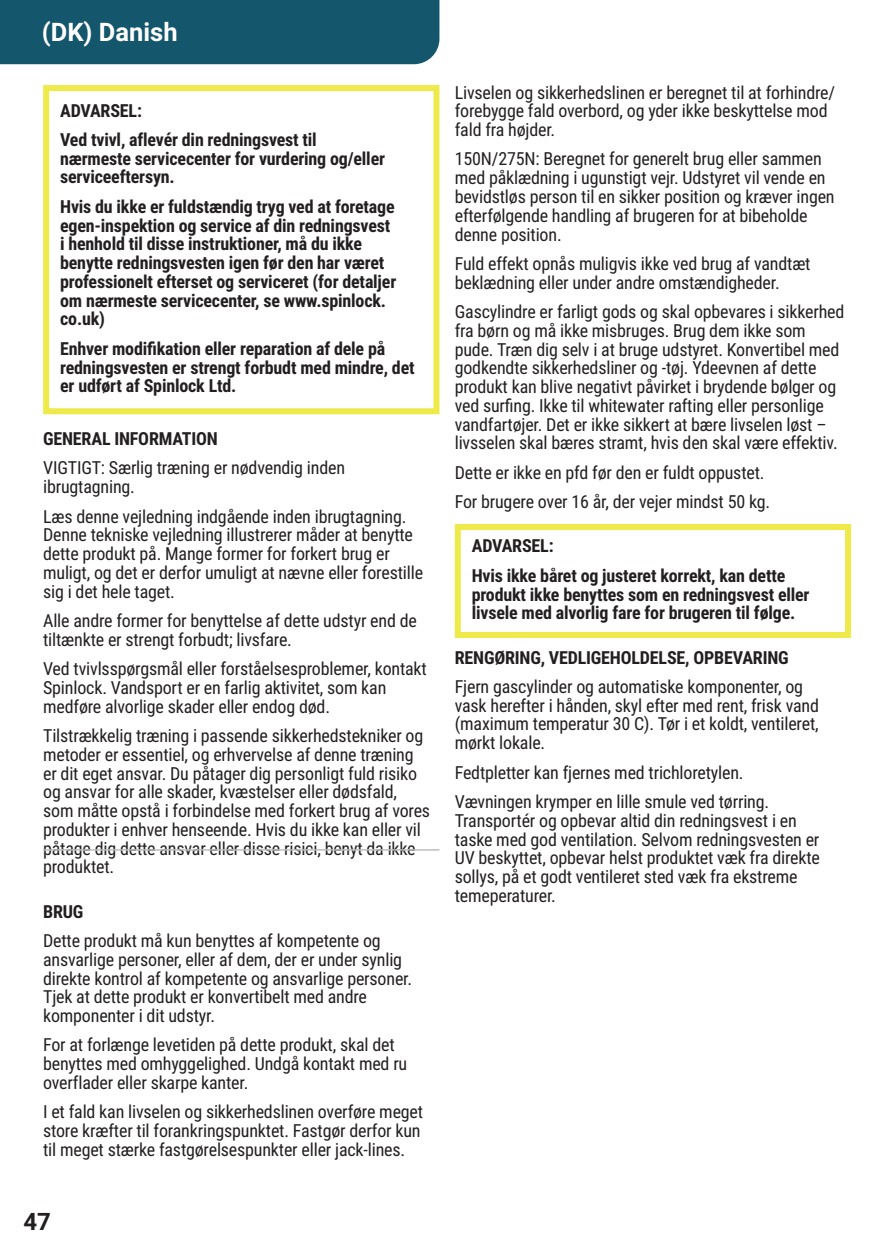
<style>
.page{position:relative;width:893px;height:1259px;background:#fff}
.page>*{position:absolute;margin:0;border:0;box-sizing:border-box;transform-origin:0 0}
.t1{font:700 25.5px "Roboto";color:#fff}
.t2{font:700 24px "Roboto";color:#231f20}
.t3{font:18px/18.6px "Roboto Condensed";letter-spacing:-.01em;color:#231f20}
.t4{font:700 18px/18.6px "Roboto Condensed";letter-spacing:-.01em;color:#231f20}
</style>
<div class="page">
<div style="left:455px;top:524px;width:396px;height:114px;border:6px solid #edea4a"></div>
<div style="left:43px;top:85px;width:396px;height:329px;border:6px solid #edea4a"></div>
<hr style="left:43px;top:849px;width:396px;height:1px;background:#bcbdc0">
<div style="left:0;top:0;width:439px;height:64px;background:#14566c"></div>
<p class="t1" style="left:42px;top:14px;width:137px">(DK) Danish</p>
<p class="t4" style="left:60px;top:100px;width:83px">ADVARSEL:</p>
<p class="t4" style="left:60px;top:130px;width:326px">Ved tvivl, aflevér din redningsvest til nærmeste servicecenter for vurdering og/eller serviceeftersyn.</p>
<p class="t4" style="left:60px;top:196px;width:338px">Hvis du ikke er fuldstændig tryg ved at foretage egen-inspektion og service af din redningsvest i henhold til disse instruktioner, må du ikke benytte redningsvesten igen før den har været professionelt efterset og serviceret (for detaljer om nærmeste servicecenter, se www.spinlock. co.uk)</p>
<p class="t4" style="left:60px;top:338px;width:356px">Enhver modifikation eller reparation af dele på redningsvesten er strengt forbudt med mindre, det er udført af Spinlock Ltd.</p>
<p class="t4" style="left:43px;top:429px;width:176px">GENERAL INFORMATION</p>
<p class="t3" style="left:43px;top:458px;width:303px">VIGTIGT: Særlig træning er nødvendig inden ibrugtagning.</p>
<p class="t3" style="left:43px;top:506px;width:381px">Læs denne vejledning indgående inden ibrugtagning.<br>Denne tekniske vejledning illustrerer måder at benytte dette produkt på. Mange former for forkert brug er muligt, og det er derfor umuligt at nævne eller forestille sig i det hele taget.</p>
<p class="t3" style="left:43px;top:610px;width:375px">Alle andre former for benyttelse af dette udstyr end de tiltænkte er strengt forbudt; livsfare.</p>
<p class="t3" style="left:43px;top:659px;width:385px">Ved tvivlsspørgsmål eller forståelsesproblemer, kontakt<br>Spinlock. Vandsport er en farlig aktivitet, som kan medføre alvorlige skader eller endog død.</p>
<p class="t3" style="left:43px;top:725px;width:388px">Tilstrækkelig træning i passende sikkerhedstekniker og metoder er essentiel, og erhvervelse af denne træning er dit eget ansvar. Du påtager dig personligt fuld risiko og ansvar for alle skader, kvæstelser eller dødsfald, som måtte opstå i forbindelse med forkert brug af vores produkter i enhver henseende. Hvis du ikke kan eller vil påtage dig dette ansvar eller disse risici, benyt da ikke produktet.</p>
<p class="t4" style="left:43px;top:901px;width:42px">BRUG</p>
<p class="t3" style="left:43px;top:930px;width:371px">Dette produkt må kun benyttes af kompetente og ansvarlige personer, eller af dem, der er under synlig direkte kontrol af kompetente og ansvarlige personer.<br>Tjek at dette produkt er konvertibelt med andre komponenter i dit udstyr.</p>
<p class="t3" style="left:43px;top:1035px;width:366px">For at forlænge levetiden på dette produkt, skal det benyttes med omhyggelighed. Undgå kontakt med ru overflader eller skarpe kanter.</p>
<p class="t3" style="left:43px;top:1102px;width:381px">I et fald kan livselen og sikkerhedslinen overføre meget store kræfter til forankringspunktet. Fastgør derfor kun til meget stærke fastgørelsespunkter eller jack-lines.</p>
<p class="t2" style="left:23px;top:1204px;width:29px">47</p>
<p class="t3" style="left:455px;top:82px;width:382px">Livselen og sikkerhedslinen er beregnet til at forhindre/ forebygge fald overbord, og yder ikke beskyttelse mod fald fra højder.</p>
<p class="t3" style="left:455px;top:149px;width:381px">150N/275N: Beregnet for generelt brug eller sammen med påklædning i ugunstigt vejr. Udstyret vil vende en bevidstløs person til en sikker position og kræver ingen efterfølgende handling af brugeren for at bibeholde denne position.</p>
<p class="t3" style="left:455px;top:253px;width:357px">Fuld effekt opnås muligvis ikke ved brug af vandtæt beklædning eller under andre omstændigheder.</p>
<p class="t3" style="left:455px;top:302px;width:391px">Gascylindre er farligt gods og skal opbevares i sikkerhed fra børn og må ikke misbruges. Brug dem ikke som pude. Træn dig selv i at bruge udstyret. Konvertibel med godkendte sikkerhedsliner og -tøj. Ydeevnen af dette produkt kan blive negativt påvirket i brydende bølger og ved surfing. Ikke til whitewater rafting eller personlige vandfartøjer. Det er ikke sikkert at bære livselen løst – livsselen skal bæres stramt, hvis den skal være effektiv.</p>
<p class="t3" style="left:455px;top:462px;width:311px">Dette er ikke en pfd før den er fuldt oppustet.</p>
<p class="t3" style="left:455px;top:492px;width:317px">For brugere over 16 år, der vejer mindst 50 kg.</p>
<p class="t4" style="left:472px;top:536px;width:83px">ADVARSEL:</p>
<p class="t4" style="left:472px;top:565px;width:339px">Hvis ikke båret og justeret korrekt, kan dette produkt ikke benyttes som en redningsvest eller livsele med alvorlig fare for brugeren til følge.</p>
<p class="t4" style="left:455px;top:647px;width:335px">RENGØRING, VEDLIGEHOLDELSE, OPBEVARING</p>
<p class="t3" style="left:455px;top:676px;width:366px">Fjern gascylinder og automatiske komponenter, og vask herefter i hånden, skyl efter med rent, frisk vand (maximum temperatur 30 C). Tør i et koldt, ventileret, mørkt lokale.</p>
<p class="t3" style="left:455px;top:762px;width:290px">Fedtpletter kan fjernes med trichloretylen.</p>
<p class="t3" style="left:455px;top:791px;width:367px">Vævningen krymper en lille smule ved tørring.<br>Transportér og opbevar altid din redningsvest i en taske med god ventilation. Selvom redningsvesten er UV beskyttet, opbevar helst produktet væk fra direkte sollys, på et godt ventileret sted væk fra ekstreme temeperaturer.</p>
</div>
